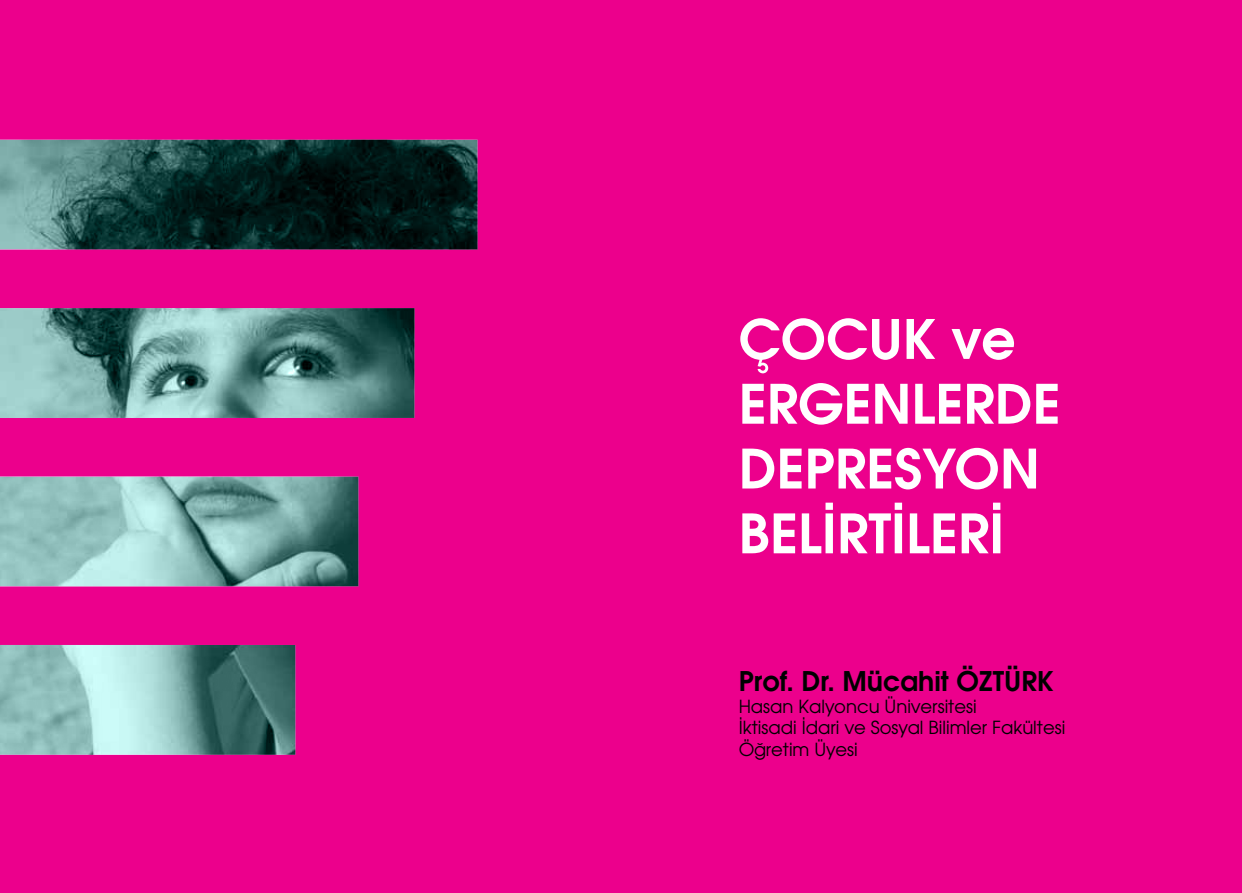
<style>
.page{position:relative;width:1242px;height:893px;background:#ec008c}
.page>*{position:absolute;margin:0;border:0;box-sizing:border-box;transform-origin:0 0}
.t1{font:54px/64.8px "Avant Garde Bold Tr";color:#fff}
.t2{font:27px "Avant Garde Bold Tr";color:#000}
.t3{font:18px "Avant Garde Tr";color:#000}
</style>
<div class="page">
<img style="left:0;top:140px;width:477px;height:615px">
<p class="t1" style="left:738px;top:306px;width:323px">ÇOCUK ve<br>ERGENLERDE<br>DEPRESYON<br>BELİRTİLERİ</p>
<p class="t2" style="left:738px;top:664px;width:316px">Prof. Dr. Mücahit ÖZTÜRK</p>
<p class="t3" style="left:738px;top:695px;width:239px">Hasan Kalyoncu Üniversitesi</p>
<p class="t3" style="left:738px;top:717px;width:328px">İktisadi İdari ve Sosyal Bilimler Fakültesi</p>
<p class="t3" style="left:738px;top:738px;width:121px">Öğretim Üyesi</p>
</div>
